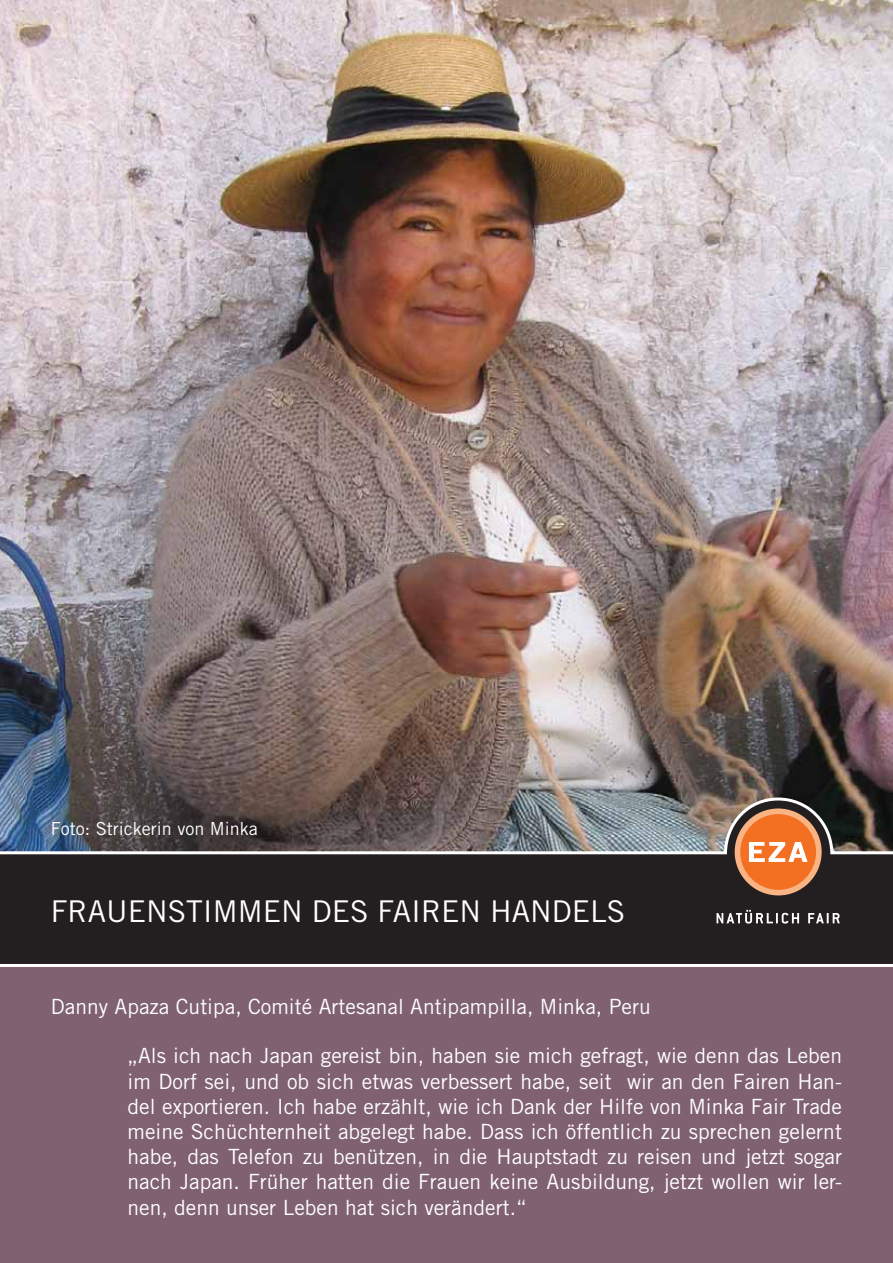
<style>
.page{position:relative;width:893px;height:1263px;background:#806172}
.page>*{position:absolute;margin:0;border:0;box-sizing:border-box;transform-origin:0 0}
.t1{font:30px "Trade Gothic LT";color:#fff}
.t2{font:21px/25.2px "Trade Gothic LT";color:#fff;text-align:justify}
.t3{font:18px "Trade Gothic LT";color:#fff}
</style>
<div class="page">
<img style="left:0;top:0;width:893px;height:796px">
<svg style="left:0;top:796px;width:893px;height:171px;background:#3d3a3c"></svg>
<svg style="left:735px;top:809px;width:87px;height:86px;background:#cd7a49"></svg>
<svg style="left:716px;top:910px;width:124px;height:14px;background:#5f5c5d"></svg>
<p class="t3" style="left:51px;top:822px;width:208px">Foto: Strickerin von Minka</p>
<h1 class="t1" style="left:51px;top:900px;width:576px">FRAUENSTIMMEN DES FAIREN HANDELS</h1>
<p class="t2" style="left:51px;top:996px;width:601px">Danny Apaza Cutipa, Comité Artesanal Antipampilla, Minka, Peru</p>
<p class="t2" style="left:128px;top:1045px;width:716px">„Als ich nach Japan gereist bin, haben sie mich gefragt, wie denn das Leben im Dorf sei, und ob sich etwas verbessert habe, seit wir an den Fairen Han&shy;del exportieren. Ich habe erzählt, wie ich Dank der Hilfe von Minka Fair Trade meine Schüchternheit abgelegt habe. Dass ich öffentlich zu sprechen gelernt habe, das Telefon zu benützen, in die Hauptstadt zu reisen und jetzt sogar nach Japan. Früher hatten die Frauen keine Ausbildung, jetzt wollen wir ler&shy;nen, denn unser Leben hat sich verändert.“</p>
</div>
